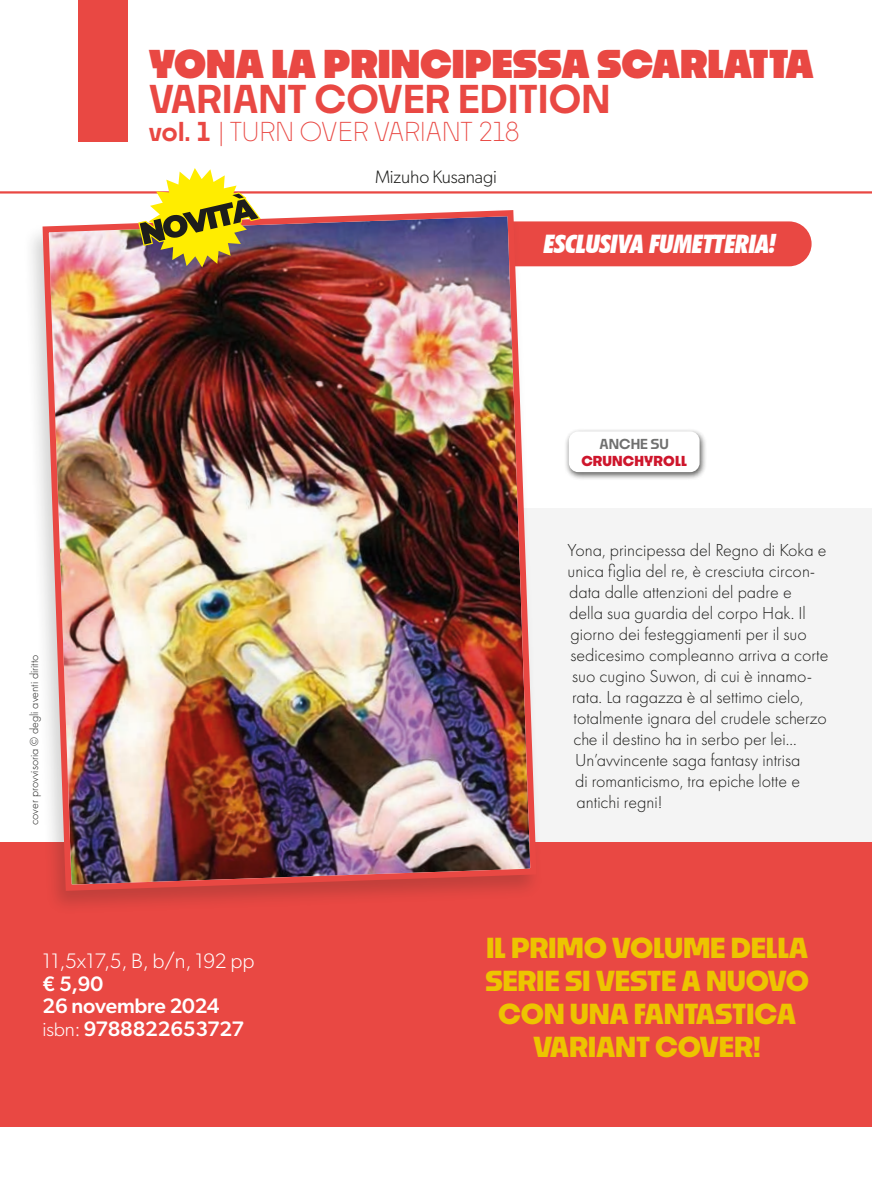
<style>
.page{position:relative;width:872px;height:1191px;background:#fff}
.page>*{position:absolute;margin:0;border:0;box-sizing:border-box;transform-origin:0 0}
.t1{font:900 37.5px/34.5px "Noka";color:#e94843}
.t2{font:700 27px/33px "Noka";letter-spacing:-.01em;color:#edc400;text-align:center}
.t3{font:300 25.5px "Noka";color:#e94843}
.t4{font:italic 900 condensed 25.5px "Futura BT";letter-spacing:-.01em;color:#fff}
.t5{font:500 21px/22.5px "Gibson";letter-spacing:-.01em;color:#fff}
.t6{font:300 21px/22.5px "Gibson";letter-spacing:-.01em;color:#fff}
.t7{font:300 18px "Futura PT";color:#1d1d1b}
.t8{font:300 18px "Gibson";letter-spacing:-.01em;color:#1d1d1b}
.t9{font:700 13.5px "Noka";letter-spacing:.01em;color:#ce162c}
.t10{font:600 13.5px "Noka";color:#70706f}
.t11{font:300 12px "Futura PT";color:#1d1d1b}
.s1{font-weight:600}
.s2{font-weight:500}
.s3{font-weight:300;font-size:19.5px}
</style>
<div class="page">
<div style="left:78px;top:0;width:50px;height:141px;background:#e94843"></div>
<div style="left:0;top:842px;width:872px;height:285px;background:#e94843"></div>
<hr style="left:0;top:191px;width:872px;height:2px;background:#e94843">
<div style="left:438px;top:508px;width:434px;height:334px;background:#f4f4f4"></div>
<div style="left:564px;top:428px;width:143px;height:52px;background:#1d1d1b;opacity:.75"></div>
<div style="left:569px;top:431px;width:130px;height:41px;background:#fff;border-radius:9px"></div>
<div style="left:543px;top:221px;width:268px;height:45px;background:#e94843"></div>
<div style="left:22px;top:207px;width:521px;height:708px;background:#1d1d1b;opacity:.2"></div>
<img style="left:39px;top:207px;width:500px;height:687px">
<svg style="left:138px;top:168px;width:123px;height:99px"></svg>
<p class="t1" style="left:149px;top:46px;width:666px">YONA LA PRINCIPESSA SCARLATTA<br><span class="s1">VARIANT COVER EDITION</span></p>
<p class="t3" style="left:149px;top:116px;width:373px"><span class="s1">vol. 1</span> | TURN OVER VARIANT 218</p>
<p class="t8" style="left:375px;top:165px;width:123px">Mizuho Kusanagi</p>
<p class="t4" style="left:544px;top:228px;width:234px">ESCLUSIVA FUMETTERIA!</p>
<p class="t11" style="left:27px;top:825px;width:172px;rotate:-90deg">cover provvisoria © degli aventi diritto</p>
<p class="t6" style="left:43px;top:949px;width:213px">11,5x17,5, B, b/n, 192 pp <span class="s2">€ 5,90</span></p>
<p class="t5" style="left:43px;top:994px;width:203px">26 novembre 2024 <span class="s3">isbn:</span> 9788822653727</p>
<p class="t10" style="left:599px;top:435px;width:71px">ANCHE SU</p>
<p class="t9" style="left:581px;top:452px;width:107px">CRUNCHYROLL</p>
<p class="t7" style="left:567px;top:540px;width:260px">Yona, principessa del Regno di Koka e</p>
<p class="t7" style="left:567px;top:561px;width:249px">unica figlia del re, è cresciuta circon-</p>
<p class="t7" style="left:569px;top:582px;width:224px">data dalle attenzioni del padre e</p>
<p class="t7" style="left:569px;top:603px;width:238px">della sua guardia del corpo Hak. Il</p>
<p class="t7" style="left:570px;top:624px;width:238px">giorno dei festeggiamenti per il suo</p>
<p class="t7" style="left:570px;top:645px;width:259px">sedicesimo compleanno arriva a corte</p>
<p class="t7" style="left:572px;top:666px;width:241px">suo cugino Suwon, di cui è innamo-</p>
<p class="t7" style="left:572px;top:687px;width:233px">rata. La ragazza è al settimo cielo,</p>
<p class="t7" style="left:573px;top:708px;width:255px">totalmente ignara del crudele scherzo</p>
<p class="t7" style="left:573px;top:729px;width:225px">che il destino ha in serbo per lei...</p>
<p class="t7" style="left:575px;top:750px;width:227px">Un’avvincente saga fantasy intrisa</p>
<p class="t7" style="left:575px;top:771px;width:226px">di romanticismo, tra epiche lotte e</p>
<p class="t7" style="left:576px;top:792px;width:87px">antichi regni!</p>
<p class="t2" style="left:485px;top:930px;width:325px">IL PRIMO VOLUME DELLA<br>SERIE SI VESTE A NUOVO<br>CON UNA FANTASTICA<br>VARIANT COVER!</p>
</div>
